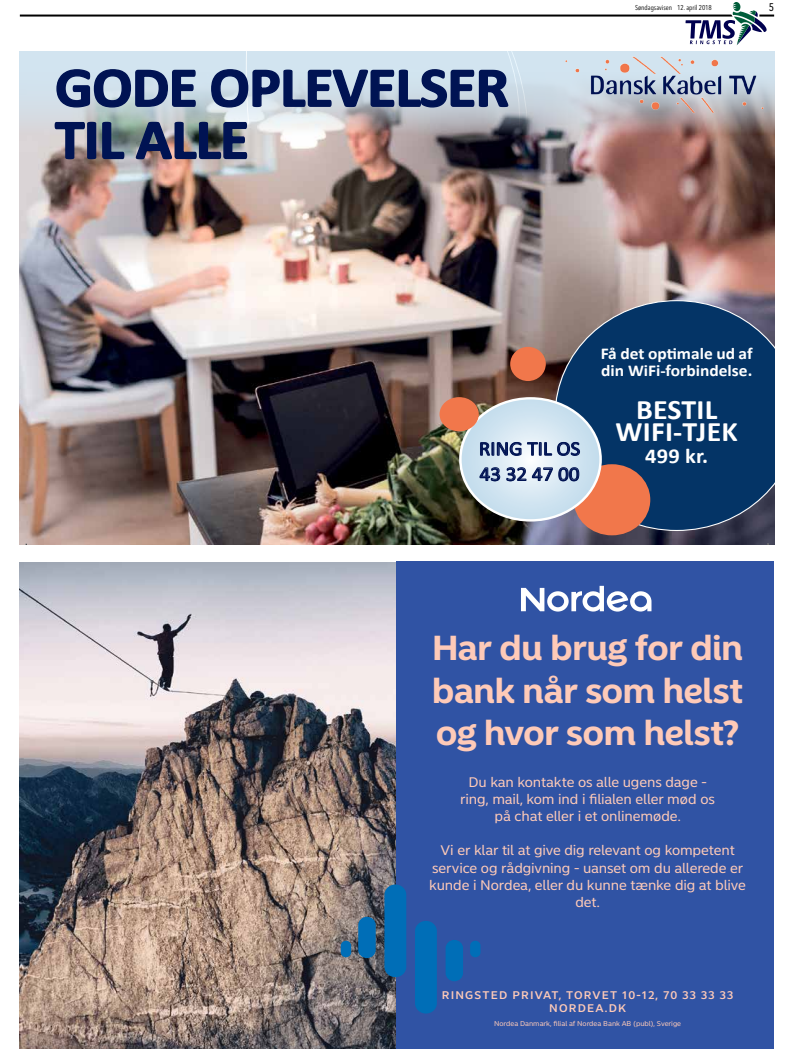
<style>
.page{position:relative;width:794px;height:1049px;background:#fff}
.page>*{position:absolute;margin:0;border:0;box-sizing:border-box;transform-origin:0 0}
.t1{font:700 56.6px/52.2px "Calibri";letter-spacing:-.015em;color:#001353;scale:1.06 1}
.t2{font:700 34.4px/42.7px "Nordea Sans Large";letter-spacing:-.005em;color:#fecab8;text-align:justify;scale:1.06 1}
.t3{font:700 28.3px/21.9px "Calibri";letter-spacing:.005em;color:#fff;text-align:center;scale:1.06 1}
.t4{font:700 21.2px "Calibri";color:#fff;scale:1.06 1}
.t5{font:20px/25.2px "Calibri";color:#001353;scale:1.06 1}
.t6{font:700 16.5px/16.5px "Calibri";color:#fff;scale:1.06 1}
.t7{font:13.8px/17.2px "Nordea Sans Small";letter-spacing:-.01em;color:#fecab8;text-align:center;scale:1.06 1}
.t8{font:500 11px/13.8px "Nordea Sans Small";letter-spacing:.1em;color:#fecab8;text-align:center;scale:1.06 1}
.t9{font:500 condensed 11px "Avenir Next LT Pro";color:#000}
.t10{font:condensed 7px "Avenir Next LT Pro";color:#000}
.t11{font:6.9px "Nordea Sans Small";color:#fecab8;scale:1.06 1}
</style>
<div class="page">
<img style="left:20px;top:562px;width:377px;height:487px">
<div style="left:397px;top:561px;width:377px;height:488px;background:#3053a4"></div>
<svg style="left:521px;top:586px;width:130px;height:25px"></svg>
<div style="left:358px;top:917px;width:18px;height:41px;background:#006eb7;border-radius:9px"></div>
<div style="left:470px;top:941px;width:10px;height:16px;background:#006eb7;border-radius:5px"></div>
<div style="left:341px;top:941px;width:10px;height:16px;background:#006eb7;border-radius:5px"></div>
<div style="left:445px;top:940px;width:18px;height:41px;background:#006eb7;border-radius:9px"></div>
<div style="left:384px;top:884px;width:22px;height:93px;background:#006eb7;border-radius:11px"></div>
<div style="left:415px;top:921px;width:22px;height:92px;background:#006eb7;border-radius:11px"></div>
<div style="left:24px;top:51px;width:509px;height:17px;background:#d2e4f0"></div>
<img style="left:20px;top:68px;width:754px;height:476px">
<svg style="left:56px;top:68px;width:141px;height:40px;background:#a7b8cc"></svg>
<svg style="left:210px;top:68px;width:299px;height:40px;background:#a7b7cb"></svg>
<svg style="left:54px;top:121px;width:71px;height:39px;background:#8b8d95"></svg>
<img style="left:135px;top:121px;width:113px;height:39px">
<img style="left:563px;top:51px;width:211px;height:74px">
<svg style="left:554px;top:300px;width:220px;height:231px;background:#183e68"></svg>
<div style="left:575px;top:465px;width:74px;height:69px;background:#f1774b;border-radius:50%"></div>
<div style="left:574px;top:464px;width:76px;height:71px;border:2px solid #f1774b;border-radius:50%"></div>
<svg style="left:460px;top:398px;width:140px;height:122px;background:#b6c1cd"></svg>
<div style="left:441px;top:398px;width:36px;height:32px;background:#f1774b;border-radius:50%"></div>
<div style="left:439px;top:397px;width:40px;height:34px;border:2px solid #f1774b;border-radius:50%"></div>
<div style="left:511px;top:348px;width:33px;height:32px;background:#f1774b;border-radius:50%"></div>
<div style="left:510px;top:347px;width:36px;height:34px;border:2px solid #f1774b;border-radius:50%"></div>
<svg style="left:20px;top:51px;width:7px;height:2px"></svg>
<hr style="left:20px;top:15px;width:754px;height:2px;background:#000">
<svg style="left:685px;top:2px;width:81px;height:43px"></svg>
<h1 class="t1" style="left:55px;top:59px;width:430px">GODE OPLEVELSER<br>TIL ALLE</h1>
<p class="t10" style="left:635px;top:3px;width:78px">Søndagsavisen 12. april 2018</p>
<p class="t9" style="left:769px;top:0;width:7px">5</p>
<h3 class="t5" style="left:479px;top:435px;width:97px">RING TIL OS<br>43 32 47 00</h3>
<p class="t6" style="left:601px;top:345px;width:145px">Få det optimale ud af din WiFi-forbindelse.</p>
<h3 class="t3" style="left:615px;top:398px;width:117px">BESTIL<br>WIFI-TJEK</h3>
<h3 class="t4" style="left:645px;top:441px;width:61px">499 kr.</h3>
<h2 class="t2" style="left:432px;top:627px;width:294px">Har du brug for din bank når som helst og hvor som helst?</h2>
<p class="t7" style="left:460px;top:773px;width:242px">Du kan kontakte os alle ugens dage - ring, mail, kom ind i filialen eller mød os på chat eller i et onlinemøde.</p>
<p class="t7" style="left:429px;top:842px;width:300px">Vi er klar til at give dig relevant og kompetent service og rådgivning - uanset om du allerede er kunde i Nordea, eller du kunne tænke dig at blive det.</p>
<p class="t8" style="left:442px;top:988px;width:276px">RINGSTED PRIVAT, TORVET 10-12, 70 33 33 33<br>NORDEA.DK</p>
<p class="t11" style="left:494px;top:1019px;width:178px">Nordea Danmark, filial af Nordea Bank AB (publ), Sverige</p>
</div>
